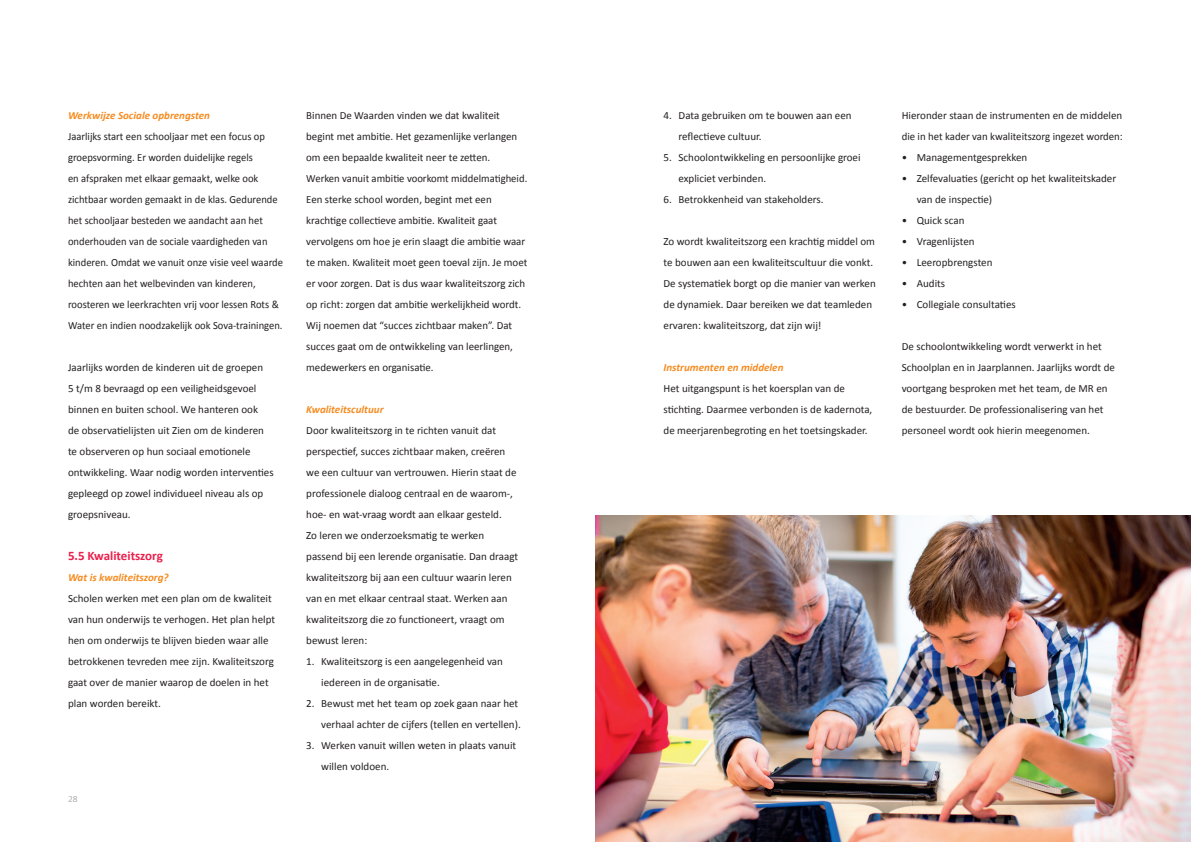
<style>
.page{position:relative;width:1191px;height:842px;background:#fff}
.page>*{position:absolute;margin:0;border:0;box-sizing:border-box;transform-origin:0 0}
.t1{font:700 13px "Calibri";color:#eb1f4c}
.t2{font:11px/21px "Calibri";color:#231f20}
.t3{font:11px/21px "Calibri";color:#231f20;scale:.96 1}
.t4{font:italic 700 11px "Calibri";color:#f68c21}
.t5{font:300 9.5px "Calibri";color:#939598}
</style>
<div class="page">
<img style="left:595px;top:516px;width:596px;height:326px">
<p class="t4" style="left:68px;top:108px;width:143px">Werkwijze Sociale opbrengsten</p>
<p class="t3" style="left:68px;top:125px;width:225px">Jaarlijks start een schooljaar met een focus op groepsvorming. Er worden duidelijke regels<br>en afspraken met elkaar gemaakt, welke ook zichtbaar worden gemaakt in de klas. Gedurende het schooljaar besteden we aandacht aan het onderhouden van de sociale vaardigheden van kinderen. Omdat we vanuit onze visie veel waarde hechten aan het welbevinden van kinderen, roosteren we leerkrachten vrij voor lessen Rots &amp; Water en indien noodzakelijk ook Sova-trainingen.</p>
<p class="t2" style="left:68px;top:356px;width:207px">Jaarlijks worden de kinderen uit de groepen<br>5 t/m 8 bevraagd op een veiligheidsgevoel binnen en buiten school. We hanteren ook<br>de observatielijsten uit Zien om de kinderen te observeren op hun sociaal emotionele ontwikkeling. Waar nodig worden interventies gepleegd op zowel individueel niveau als op groepsniveau.</p>
<p class="t1" style="left:68px;top:547px;width:96px">5.5 Kwaliteitszorg</p>
<p class="t4" style="left:68px;top:570px;width:102px">Wat is kwaliteitszorg?</p>
<p class="t2" style="left:68px;top:587px;width:209px">Scholen werken met een plan om de kwaliteit van hun onderwijs te verhogen. Het plan helpt hen om onderwijs te blijven bieden waar alle betrokkenen tevreden mee zijn. Kwaliteitszorg gaat over de manier waarop de doelen in het plan worden bereikt.</p>
<p class="t5" style="left:68px;top:793px;width:11px">28</p>
<p class="t2" style="left:306px;top:104px;width:223px">Binnen De Waarden vinden we dat kwaliteit begint met ambitie. Het gezamenlijke verlangen om een bepaalde kwaliteit neer te zetten.<br>Werken vanuit ambitie voorkomt middelmatigheid.<br>Een sterke school worden, begint met een krachtige collectieve ambitie. Kwaliteit gaat vervolgens om hoe je erin slaagt die ambitie waar te maken. Kwaliteit moet geen toeval zijn. Je moet er voor zorgen. Dat is dus waar kwaliteitszorg zich op richt: zorgen dat ambitie werkelijkheid wordt.<br>Wij noemen dat “succes zichtbaar maken”. Dat succes gaat om de ontwikkeling van leerlingen, medewerkers en organisatie.</p>
<p class="t4" style="left:306px;top:402px;width:79px">Kwaliteitscultuur</p>
<p class="t2" style="left:306px;top:419px;width:213px">Door kwaliteitszorg in te richten vanuit dat perspectief, succes zichtbaar maken, creëren we een cultuur van vertrouwen. Hierin staat de professionele dialoog centraal en de waarom-, hoe- en wat-vraag wordt aan elkaar gesteld.<br>Zo leren we onderzoeksmatig te werken passend bij een lerende organisatie. Dan draagt kwaliteitszorg bij aan een cultuur waarin leren van en met elkaar centraal staat. Werken aan kwaliteitszorg die zo functioneert, vraagt om bewust leren:</p>
<p class="t2" style="left:321px;top:650px;width:183px;text-indent:-15px">1. Kwaliteitszorg is een aangelegenheid van iedereen in de organisatie.</p>
<p class="t2" style="left:306px;top:692px;width:216px;text-align:right">2. Bewust met het team op zoek gaan naar het verhaal achter de cijfers (tellen en vertellen).</p>
<p class="t2" style="left:321px;top:734px;width:196px;text-indent:-15px">3. Werken vanuit willen weten in plaats vanuit willen voldoen.</p>
<p class="t2" style="left:678px;top:104px;width:175px;text-indent:-15px">4. Data gebruiken om te bouwen aan een reflectieve cultuur.</p>
<p class="t2" style="left:678px;top:146px;width:184px;text-indent:-15px">5. Schoolontwikkeling en persoonlijke groei expliciet verbinden.</p>
<p class="t2" style="left:663px;top:188px;width:162px">6. Betrokkenheid van stakeholders.</p>
<p class="t2" style="left:663px;top:230px;width:214px">Zo wordt kwaliteitszorg een krachtig middel om te bouwen aan een kwaliteitscultuur die vonkt.<br>De systematiek borgt op die manier van werken de dynamiek. Daar bereiken we dat teamleden ervaren: kwaliteitszorg, dat zijn wij!</p>
<p class="t4" style="left:663px;top:360px;width:121px">Instrumenten en middelen</p>
<p class="t2" style="left:663px;top:377px;width:210px">Het uitgangspunt is het koersplan van de stichting. Daarmee verbonden is de kadernota, de meerjarenbegroting en het toetsingskader.</p>
<p class="t2" style="left:901px;top:104px;width:223px">Hieronder staan de instrumenten en de middelen die in het kader van kwaliteitszorg ingezet worden:</p>
<p class="t2" style="left:901px;top:146px;width:127px">• Managementgesprekken</p>
<p class="t2" style="left:916px;top:167px;width:201px;text-indent:-15px">• Zelfevaluaties (gericht op het kwaliteitskader van de inspectie)</p>
<p class="t2" style="left:901px;top:209px;width:64px">• Quick scan</p>
<p class="t2" style="left:901px;top:230px;width:74px">• Vragenlijsten</p>
<p class="t2" style="left:901px;top:251px;width:92px">• Leeropbrengsten</p>
<p class="t2" style="left:901px;top:272px;width:45px">• Audits</p>
<p class="t2" style="left:901px;top:293px;width:116px">• Collegiale consultaties</p>
<p class="t2" style="left:901px;top:335px;width:215px">De schoolontwikkeling wordt verwerkt in het Schoolplan en in Jaarplannen. Jaarlijks wordt de voortgang besproken met het team, de MR en de bestuurder. De professionalisering van het personeel wordt ook hierin meegenomen.</p>
</div>
